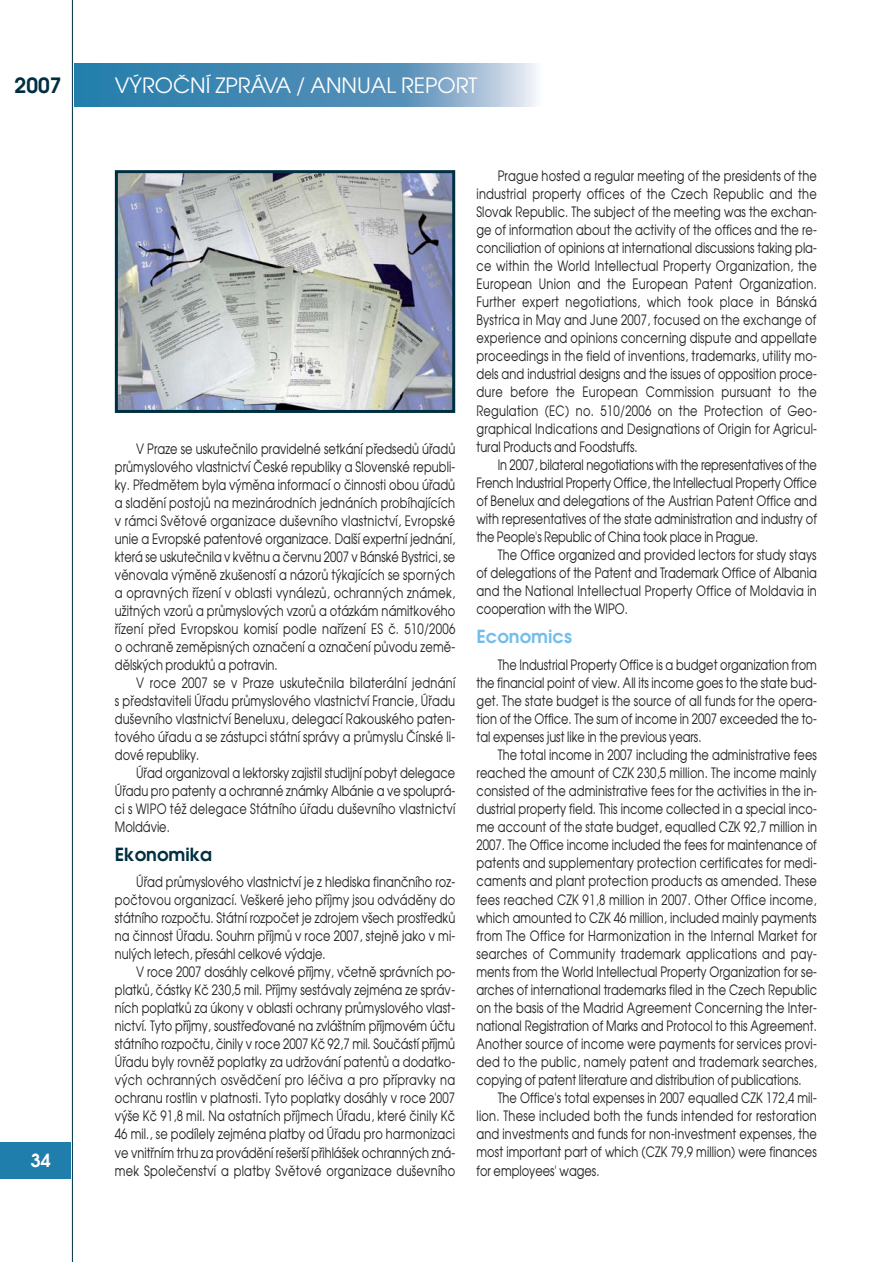
<style>
.page{position:relative;width:893px;height:1262px;background:#fff}
.page>*{position:absolute;margin:0;border:0;box-sizing:border-box;transform-origin:0 0}
.t1{font:21px "Avant Garde CE";color:#fff}
.t2{font:600 21px "Avant Garde CE";color:#002f42}
.t3{font:600 18px "Avant Garde CE";color:#002f42}
.t4{font:600 18px "Avant Garde CE";color:#74bee9}
.t5{font:600 18px "Avant Garde CE";color:#fff}
.t6{font:14.25px/18px "Avant Garde CE";color:#231f20;text-align:justify;scale:.8 1}
</style>
<div class="page">
<hr style="left:72px;top:0;width:1px;height:1261px;background:#002f42">
<div style="left:0;top:1142px;width:70px;height:36px;background:#1f7eac"></div>
<svg style="left:74px;top:64px;width:462px;height:42px;background:#5996bc"></svg>
<img style="left:119px;top:174px;width:332px;height:235px">
<div style="left:115px;top:170px;width:340px;height:243px;border:3px solid #002f42"></div>
<h1 class="t2" style="left:15px;top:75px;width:49px">2007</h1>
<h1 class="t1" style="left:115px;top:75px;width:364px">V¯ROâNÍ ZPRÁVA / ANNUAL REPORT</h1>
<p class="t5" style="left:31px;top:1152px;width:22px">34</p>
<p class="t6" style="left:115px;top:440px;width:427px;text-indent:21px">V Praze se uskuteãnilo pravidelné setkání pfiedsedÛ úfiadÛ prÛmyslového vlastnictví âeské republiky a Slovenské republi&shy;ky. Pfiedmûtem byla v˘mûna informací o ãinnosti obou úfiadÛ a sladûní postojÛ na mezinárodních jednáních probíhajících v rámci Svûtové organizace du‰evního vlastnictví, Evropské unie a Evropské patentové organizace. Dal‰í expertní jednání, která se uskuteãnila v kvûtnu a ãervnu 2007 v Bánské Bystrici, se vûnovala v˘mûnû zku‰eností a názorÛ t˘kajících se sporn˘ch a opravn˘ch fiízení v oblasti vynálezÛ, ochrann˘ch známek, uÏitn˘ch vzorÛ a prÛmyslov˘ch vzorÛ a otázkám námitkového fiízení pfied Evropskou komisí podle nafiízení ES ã. 510/2006 o ochranû zemûpisn˘ch oznaãení a oznaãení pÛvodu zemû&shy;dûlsk˘ch produktÛ a potravin.</p>
<p class="t6" style="left:115px;top:674px;width:427px;text-indent:21px">V roce 2007 se v Praze uskuteãnila bilaterální jednání s pfiedstaviteli Úfiadu prÛmyslového vlastnictví Francie, Úfiadu du‰evního vlastnictví Beneluxu, delegací Rakouského paten&shy;tového úfiadu a se zástupci státní správy a prÛmyslu âínské li&shy;dové republiky.</p>
<p class="t6" style="left:115px;top:764px;width:427px;text-indent:21px">Úfiad organizoval a lektorsky zajistil studijní pobyt delegace Úfiadu pro patenty a ochranné známky Albánie a ve spoluprá&shy;ci s WIPO téÏ delegace Státního úfiadu du‰evního vlastnictví Moldávie.</p>
<p class="t3" style="left:115px;top:845px;width:99px">Ekonomika</p>
<p class="t6" style="left:115px;top:873px;width:427px;text-indent:21px">Úfiad prÛmyslového vlastnictví je z hlediska finanãního roz&shy;poãtovou organizací. Ve‰keré jeho pfiíjmy jsou odvádûny do státního rozpoãtu. Státní rozpoãet je zdrojem v‰ech prostfiedkÛ na ãinnost Úfiadu. Souhrn pfiíjmÛ v roce 2007, stejnû jako v mi&shy;nul˘ch letech, pfiesáhl celkové v˘daje.</p>
<p class="t6" style="left:115px;top:964px;width:427px;text-indent:21px">V roce 2007 dosáhly celkové pfiíjmy, vãetnû správních po&shy;platkÛ, ãástky Kã 230,5 mil. Pfiíjmy sestávaly zejména ze správ&shy;ních poplatkÛ za úkony v oblasti ochrany prÛmyslového vlast&shy;nictví. Tyto pfiíjmy, soustfieìované na zvlá‰tním pfiíjmovém úãtu státního rozpoãtu, ãinily v roce 2007 Kã 92,7 mil. Souãástí pfiíjmÛ Úfiadu byly rovnûÏ poplatky za udrÏování patentÛ a dodatko&shy;v˘ch ochrann˘ch osvûdãení pro léãiva a pro pfiípravky na ochranu rostlin v platnosti. Tyto poplatky dosáhly v roce 2007 v˘‰e Kã 91,8 mil. Na ostatních pfiíjmech Úfiadu, které ãinily Kã 46 mil., se podílely zejména platby od Úfiadu pro harmonizaci ve vnitfiním trhu za provádûní re‰er‰í pfiihlá‰ek ochrann˘ch zná&shy;mek Spoleãenství a platby Svûtové organizace du‰evního</p>
<p class="t6" style="left:476px;top:167px;width:427px;text-indent:21px">Prague hosted a regular meeting of the presidents of the industrial property offices of the Czech Republic and the Slovak Republic. The subject of the meeting was the exchan&shy;ge of information about the activity of the offices and the re&shy;conciliation of opinions at international discussions taking pla&shy;ce within the World Intellectual Property Organization, the European Union and the European Patent Organization.<br>Further expert negotiations, which took place in Bánská Bystrica in May and June 2007, focused on the exchange of experience and opinions concerning dispute and appellate proceedings in the field of inventions, trademarks, utility mo&shy;dels and industrial designs and the issues of opposition proce&shy;dure before the European Commission pursuant to the Regulation (EC) no. 510/2006 on the Protection of Geo&shy;graphical Indications and Designations of Origin for Agricul&shy;tural Products and Foodstuffs.</p>
<p class="t6" style="left:476px;top:456px;width:427px;text-indent:21px">In 2007, bilateral negotiations with the representatives of the French Industrial Property Office, the Intellectual Property Office of Benelux and delegations of the Austrian Patent Office and with representatives of the state administration and industry of the People's Republic of China took place in Prague.</p>
<p class="t6" style="left:476px;top:546px;width:427px;text-indent:21px">The Office organized and provided lectors for study stays of delegations of the Patent and Trademark Office of Albania and the National Intellectual Property Office of Moldavia in cooperation with the WIPO.</p>
<p class="t4" style="left:476px;top:628px;width:97px">Economics</p>
<p class="t6" style="left:476px;top:656px;width:427px;text-indent:21px">The Industrial Property Office is a budget organization from the financial point of view. All its income goes to the state bud&shy;get. The state budget is the source of all funds for the opera&shy;tion of the Office. The sum of income in 2007 exceeded the to&shy;tal expenses just like in the previous years.</p>
<p class="t6" style="left:476px;top:746px;width:427px;text-indent:21px">The total income in 2007 including the administrative fees reached the amount of CZK 230,5 million. The income mainly consisted of the administrative fees for the activities in the in&shy;dustrial property field. This income collected in a special inco&shy;me account of the state budget, equalled CZK 92,7 million in 2007. The Office income included the fees for maintenance of patents and supplementary protection certificates for medi&shy;caments and plant protection products as amended. These fees reached CZK 91,8 million in 2007. Other Office income, which amounted to CZK 46 million, included mainly payments from The Office for Harmonization in the Internal Market for searches of Community trademark applications and pay&shy;ments from the World Intellectual Property Organization for se&shy;arches of international trademarks filed in the Czech Republic on the basis of the Madrid Agreement Concerning the Inter&shy;national Registration of Marks and Protocol to this Agreement.<br>Another source of income were payments for services provi&shy;ded to the public, namely patent and trademark searches, copying of patent literature and distribution of publications.</p>
<p class="t6" style="left:476px;top:1089px;width:427px;text-indent:21px">The Office's total expenses in 2007 equalled CZK 172,4 mil&shy;lion. These included both the funds intended for restoration and investments and funds for non-investment expenses, the most important part of which (CZK 79,9 million) were finances for employees' wages.</p>
</div>
